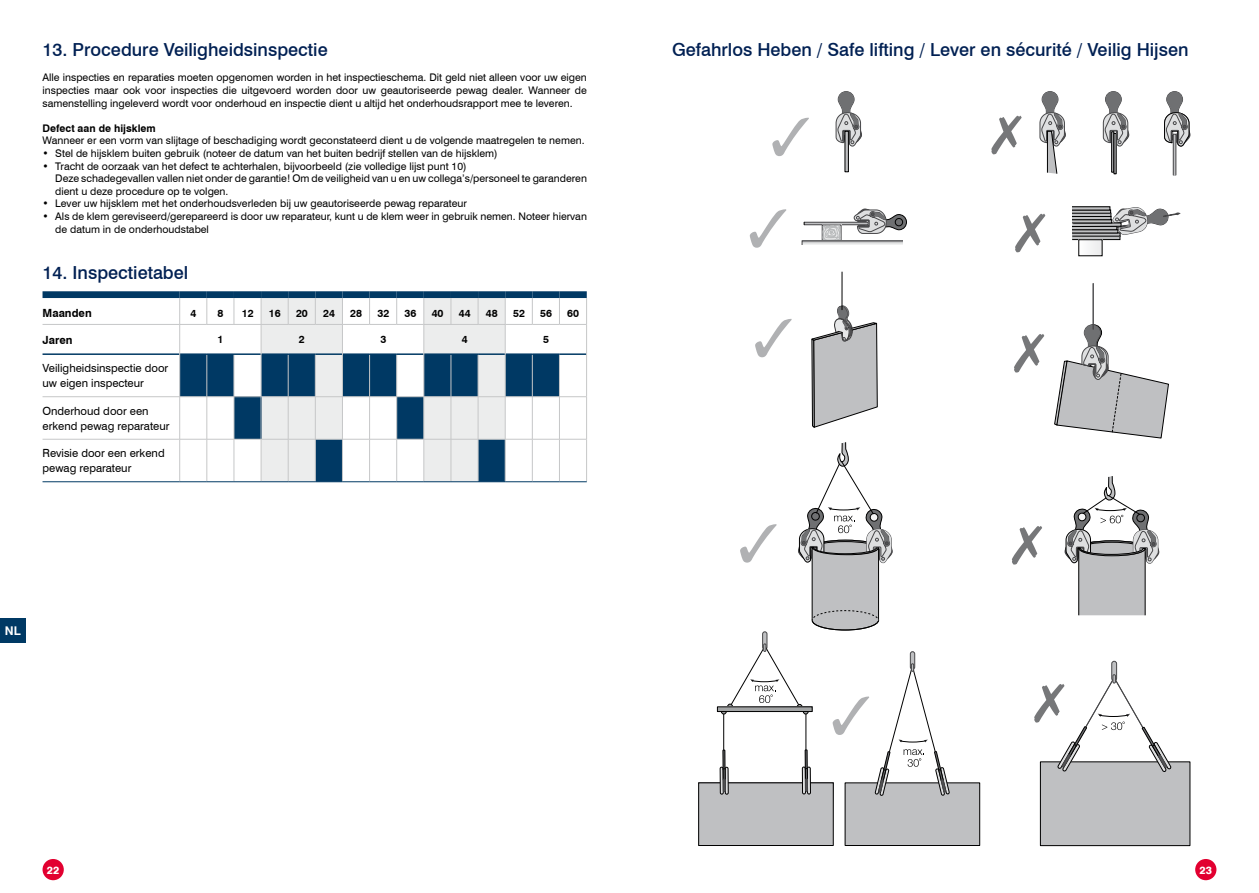
<style>
.page{position:relative;width:1259px;height:893px;background:#fff}
.page>*{position:absolute;margin:0;border:0;box-sizing:border-box;transform-origin:0 0}
.t1{font:500 18px "Swiss 721 BT";color:#002053}
.t2{font:700 12px "Swiss 721 BT";color:#fff}
.t3{font:11.25px/15px "Swiss 721 BT";color:#000}
.t4{font:700 11.25px "Swiss 721 BT";color:#000}
.t5{font:10.5px/12.6px "Swiss 721 BT";color:#000}
.t6{font:700 10.5px "Swiss 721 BT";color:#000}
.t7{font:800 10.5px "Swiss 721 BT";color:#fff}
</style>
<div class="page">
<div style="left:1195px;top:859px;width:21px;height:21px;background:#e20030;border-radius:50%"></div>
<div style="left:0;top:618px;width:26px;height:25px;background:#003964"></div>
<div style="left:43px;top:859px;width:21px;height:21px;background:#e20030;border-radius:50%"></div>
<hr style="left:43px;top:396px;width:137px;height:1px;background:#c6c7c8">
<hr style="left:43px;top:439px;width:137px;height:1px;background:#c6c7c8">
<div style="left:43px;top:291px;width:137px;height:7px;background:#003964"></div>
<div style="left:180px;top:291px;width:27px;height:7px;background:#003964"></div>
<div style="left:207px;top:291px;width:27px;height:7px;background:#003964"></div>
<div style="left:234px;top:291px;width:27px;height:7px;background:#003964"></div>
<div style="left:261px;top:291px;width:27px;height:7px;background:#003964"></div>
<div style="left:288px;top:291px;width:27px;height:7px;background:#003964"></div>
<div style="left:315px;top:291px;width:27px;height:7px;background:#003964"></div>
<div style="left:342px;top:291px;width:27px;height:7px;background:#003964"></div>
<div style="left:369px;top:291px;width:28px;height:7px;background:#003964"></div>
<div style="left:397px;top:291px;width:27px;height:7px;background:#003964"></div>
<div style="left:424px;top:291px;width:27px;height:7px;background:#003964"></div>
<div style="left:451px;top:291px;width:27px;height:7px;background:#003964"></div>
<div style="left:478px;top:291px;width:27px;height:7px;background:#003964"></div>
<div style="left:505px;top:291px;width:27px;height:7px;background:#003964"></div>
<div style="left:532px;top:291px;width:27px;height:7px;background:#003964"></div>
<div style="left:559px;top:291px;width:28px;height:7px;background:#003964"></div>
<hr style="left:43px;top:353px;width:136px;height:2px;background:#003964">
<hr style="left:43px;top:324px;width:137px;height:1px;background:#c6c7c8">
<hr style="left:43px;top:481px;width:137px;height:1px;background:#003964">
<svg style="left:179px;top:298px;width:408px;height:184px"></svg>
<svg style="left:836px;top:91px;width:25px;height:55px"></svg>
<hr style="left:841px;top:272px;width:1px;height:38px;background:#000">
<svg style="left:811px;top:306px;width:67px;height:122px"></svg>
<div style="left:804px;top:222px;width:64px;height:3px;border:1px solid #474749"></div>
<svg style="left:822px;top:225px;width:18px;height:16px"></svg>
<svg style="left:854px;top:209px;width:53px;height:36px"></svg>
<hr style="left:910px;top:652px;width:4px;height:17px;background:#bfc0c2;border-radius:2px">
<div style="left:910px;top:652px;width:5px;height:17px;border:1px solid #474749;border-radius:2px"></div>
<div style="left:845px;top:783px;width:134px;height:62px;background:#bfc0c2"></div>
<div style="left:845px;top:783px;width:135px;height:63px;border:1px solid #000"></div>
<div style="left:762px;top:632px;width:5px;height:17px;background:#bfc0c2;border-radius:2px"></div>
<div style="left:762px;top:632px;width:5px;height:17px;border:1px solid #474749;border-radius:2px"></div>
<div style="left:698px;top:783px;width:135px;height:62px;background:#bfc0c2"></div>
<div style="left:698px;top:783px;width:135px;height:63px;border:1px solid #000"></div>
<hr style="left:723px;top:714px;width:1px;height:54px;background:#000">
<hr style="left:805px;top:713px;width:1px;height:54px;background:#000">
<div style="left:725px;top:767px;width:3px;height:27px;border:1px solid #000"></div>
<div style="left:720px;top:767px;width:3px;height:27px;border:1px solid #000"></div>
<div style="left:723px;top:750px;width:2px;height:20px;border:1px solid #000"></div>
<svg style="left:723px;top:769px;width:2px;height:23px"></svg>
<div style="left:807px;top:767px;width:3px;height:27px;border:1px solid #000"></div>
<div style="left:802px;top:767px;width:3px;height:27px;border:1px solid #000"></div>
<div style="left:805px;top:750px;width:2px;height:20px;border:1px solid #000"></div>
<svg style="left:805px;top:768px;width:2px;height:23px"></svg>
<hr style="left:717px;top:707px;width:95px;height:4px;background:#a2a4a5">
<div style="left:717px;top:707px;width:95px;height:5px;border:1px solid #000"></div>
<svg style="left:1039px;top:91px;width:26px;height:83px"></svg>
<div style="left:1072px;top:236px;width:48px;height:4px;border:1px solid #000"></div>
<div style="left:1078px;top:240px;width:24px;height:16px;background:#f3f4f4"></div>
<svg style="left:1054px;top:315px;width:114px;height:123px"></svg>
<hr style="left:1092px;top:283px;width:1px;height:46px;background:#474749">
<div style="left:1111px;top:661px;width:5px;height:20px;background:#bfc0c2;border-radius:2px"></div>
<div style="left:1111px;top:661px;width:5px;height:20px;border:1px solid #474749;border-radius:2px"></div>
<div style="left:1040px;top:762px;width:150px;height:84px;background:#bfc0c2"></div>
<div style="left:1040px;top:762px;width:150px;height:84px;border:1px solid #000"></div>
<svg style="left:1072px;top:91px;width:118px;height:144px"></svg>
<div style="left:1111px;top:132px;width:3px;height:40px;border:1px solid #000"></div>
<div style="left:1113px;top:133px;width:3px;height:41px;border:1px solid #000"></div>
<svg style="left:798px;top:442px;width:94px;height:188px"></svg>
<svg style="left:721px;top:644px;width:87px;height:70px"></svg>
<svg style="left:875px;top:664px;width:74px;height:132px"></svg>
<svg style="left:1065px;top:476px;width:94px;height:140px"></svg>
<svg style="left:772px;top:118px;width:37px;height:38px"></svg>
<svg style="left:750px;top:209px;width:36px;height:39px"></svg>
<svg style="left:755px;top:319px;width:36px;height:38px"></svg>
<svg style="left:740px;top:524px;width:36px;height:39px"></svg>
<svg style="left:832px;top:696px;width:37px;height:39px"></svg>
<svg style="left:991px;top:116px;width:30px;height:38px"></svg>
<svg style="left:1015px;top:214px;width:30px;height:38px"></svg>
<svg style="left:1014px;top:334px;width:30px;height:39px"></svg>
<svg style="left:1012px;top:526px;width:30px;height:39px"></svg>
<svg style="left:1034px;top:675px;width:137px;height:97px"></svg>
<h1 class="t1" style="left:43px;top:39px;width:287px">13. Procedure Veiligheidsinspectie</h1>
<p class="t5" style="left:43px;top:71px;width:546px;text-align:justify">Alle inspecties en reparaties moeten opgenomen worden in het inspectieschema. Dit geld niet alleen voor uw eigen inspecties maar ook voor inspecties die uitgevoerd worden door uw geautoriseerde pewag dealer. Wanneer de samenstelling ingeleverd wordt voor onderhoud en inspectie dient u altijd het onderhoudsrapport mee te leveren.</p>
<p class="t6" style="left:43px;top:122px;width:115px">Defect aan de hijsklem</p>
<p class="t5" style="left:43px;top:134px;width:543px">Wanneer er een vorm van slijtage of beschadiging wordt geconstateerd dient u de volgende maatregelen te nemen.</p>
<p class="t5" style="left:43px;top:147px;width:457px">• Stel de hijsklem buiten gebruik (noteer de datum van het buiten bedrijf stellen van de hijsklem)</p>
<p class="t5" style="left:55px;top:159px;width:533px;text-indent:-13px">• Tracht de oorzaak van het defect te achterhalen, bijvoorbeeld (zie volledige lijst punt 10)<br>Deze schadegevallen vallen niet onder de garantie! Om de veiligheid van u en uw collega’s/personeel te garanderen dient u deze procedure op te volgen.</p>
<p class="t5" style="left:43px;top:197px;width:426px">• Lever uw hijsklem met het onderhoudsverleden bij uw geautoriseerde pewag reparateur</p>
<p class="t5" style="left:55px;top:210px;width:533px;text-indent:-13px">• Als de klem gereviseerd/gerepareerd is door uw reparateur, kunt u de klem weer in gebruik nemen. Noteer hiervan de datum in de onderhoudstabel</p>
<h1 class="t1" style="left:43px;top:262px;width:147px">14. Inspectietabel</h1>
<p class="t4" style="left:43px;top:306px;width:51px">Maanden</p>
<p class="t6" style="left:190px;top:307px;width:7px">4</p>
<p class="t6" style="left:218px;top:307px;width:7px">8</p>
<p class="t6" style="left:242px;top:307px;width:13px">12</p>
<p class="t6" style="left:269px;top:307px;width:13px">16</p>
<p class="t6" style="left:296px;top:307px;width:13px">20</p>
<p class="t6" style="left:323px;top:307px;width:13px">24</p>
<p class="t6" style="left:350px;top:307px;width:13px">28</p>
<p class="t6" style="left:377px;top:307px;width:13px">32</p>
<p class="t6" style="left:404px;top:307px;width:13px">36</p>
<p class="t6" style="left:432px;top:307px;width:13px">40</p>
<p class="t6" style="left:459px;top:307px;width:13px">44</p>
<p class="t6" style="left:486px;top:307px;width:13px">48</p>
<p class="t6" style="left:513px;top:307px;width:13px">52</p>
<p class="t6" style="left:540px;top:307px;width:13px">56</p>
<p class="t6" style="left:567px;top:307px;width:13px">60</p>
<p class="t4" style="left:43px;top:333px;width:31px">Jaren</p>
<p class="t6" style="left:218px;top:333px;width:7px">1</p>
<p class="t6" style="left:299px;top:333px;width:7px">2</p>
<p class="t6" style="left:380px;top:333px;width:7px">3</p>
<p class="t6" style="left:462px;top:333px;width:7px">4</p>
<p class="t6" style="left:543px;top:333px;width:7px">5</p>
<p class="t3" style="left:43px;top:361px;width:127px">Veiligheidsinspectie door uw eigen inspecteur</p>
<p class="t3" style="left:43px;top:403px;width:128px">Onderhoud door een erkend pewag reparateur</p>
<p class="t3" style="left:43px;top:446px;width:124px">Revisie door een erkend pewag reparateur</p>
<p class="t2" style="left:5px;top:623px;width:17px">NL</p>
<h1 class="t1" style="left:672px;top:39px;width:518px">Gefahrlos Heben / Safe lifting / Lever en sécurité / Veilig Hijsen</h1>
<p class="t7" style="left:47px;top:863px;width:14px">22</p>
<p class="t7" style="left:1199px;top:863px;width:14px">23</p>
</div>
